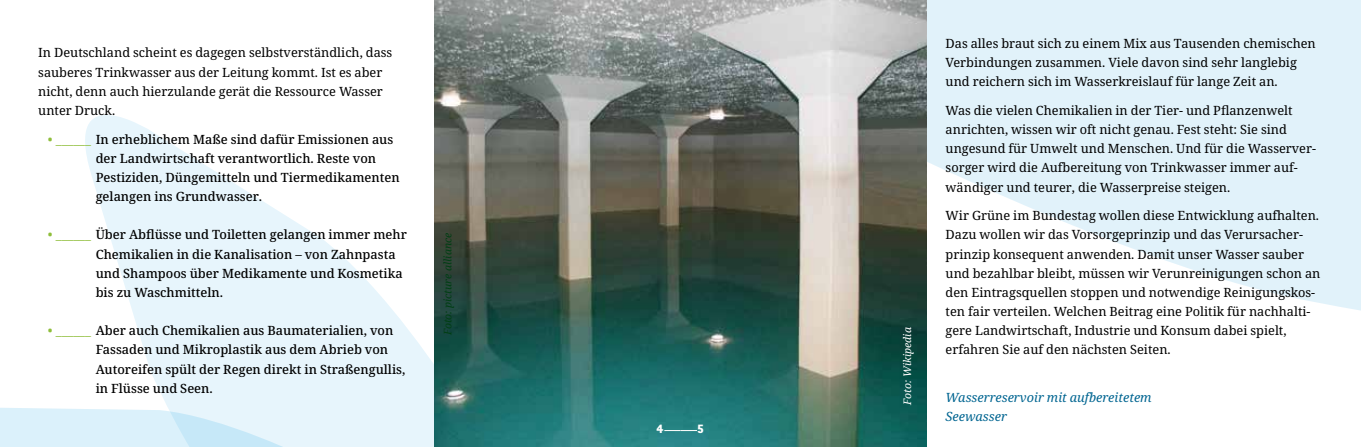
<style>
.page{position:relative;width:1361px;height:447px;background:#fff}
.page>*{position:absolute;margin:0;border:0;box-sizing:border-box;transform-origin:0 0}
.t1{font:12.75px/19.2px "Noto Serif";color:#000}
.t2{font:500 12.75px/19.2px "Noto Serif";color:#000}
.t3{font:italic 12.75px/19.2px "Noto Serif";color:#006591}
.t4{font:900 12.75px "Questa Sans";color:#fff}
.t5{font:italic 10.5px "Noto Serif";color:#003e13}
.t6{font:italic 10.5px "Noto Serif";color:#fff}
.s1{color:#8fbe3b}
</style>
<div class="page">
<svg style="left:926px;top:0;width:435px;height:331px;fill:#e1f2fa"></svg>
<svg style="left:85px;top:115px;width:349px;height:291px;fill:#e7f5fc"></svg>
<svg style="left:0;top:406px;width:434px;height:40px"></svg>
<img style="left:434px;top:0;width:492px;height:446px">
<svg style="left:664px;top:430px;width:33px;height:1px"></svg>
<p class="t1" style="left:38px;top:44px;width:356px">In Deutschland scheint es dagegen selbstverständlich, dass sauberes Trinkwasser aus der Leitung kommt. Ist es aber nicht, denn auch hierzulande gerät die Ressource Wasser unter Druck.</p>
<p class="t2" style="left:96px;top:130px;width:306px;text-indent:-48px"><span class="s1">• ______</span> In erheblichem Maße sind dafür Emissionen aus der Landwirtschaft verantwortlich. Reste von Pestiziden, Düngemitteln und Tiermedikamenten gelangen ins Grundwasser.</p>
<p class="t2" style="left:96px;top:225px;width:313px;text-indent:-48px"><span class="s1">• ______</span> Über Abflüsse und Toiletten gelangen immer mehr Chemikalien in die Kanalisation – von Zahnpasta und Shampoos über Medikamente und Kosmetika bis zu Waschmitteln.</p>
<p class="t2" style="left:96px;top:321px;width:311px;text-indent:-48px"><span class="s1">• ______</span> Aber auch Chemikalien aus Baumaterialien, von Fassaden und Mikroplastik aus dem Abrieb von Autoreifen spült der Regen direkt in Straßengullis, in Flüsse und Seen.</p>
<p class="t5" style="left:440px;top:335px;width:104px;rotate:-90deg">Foto: picture alliance</p>
<p class="t4" style="left:656px;top:418px;width:9px">4</p>
<p class="t4" style="left:697px;top:418px;width:8px">5</p>
<p class="t6" style="left:900px;top:404px;width:79px;rotate:-90deg">Foto: Wikipedia</p>
<p class="t1" style="left:945px;top:34px;width:372px">Das alles braut sich zu einem Mix aus Tausenden chemischen<br>Verbindungen zusammen. Viele davon sind sehr langlebig und reichern sich im Wasserkreislauf für lange Zeit an.</p>
<p class="t1" style="left:945px;top:101px;width:372px">Was die vielen Chemikalien in der Tier- und Pflanzenwelt anrichten, wissen wir oft nicht genau. Fest steht: Sie sind ungesund für Umwelt und Menschen. Und für die Wasserver&shy;sorger wird die Aufbereitung von Trinkwasser immer auf&shy;wändiger und teurer, die Wasserpreise steigen.</p>
<p class="t1" style="left:945px;top:206px;width:376px">Wir Grüne im Bundestag wollen diese Entwicklung aufhalten.<br>Dazu wollen wir das Vorsorgeprinzip und das Verursacher&shy;prinzip konsequent anwenden. Damit unser Wasser sauber und bezahlbar bleibt, müssen wir Verunreinigungen schon an den Eintragsquellen stoppen und notwendige Reinigungskos&shy;ten fair verteilen. Welchen Beitrag eine Politik für nachhalti&shy;gere Landwirtschaft, Industrie und Konsum dabei spielt, erfahren Sie auf den nächsten Seiten.</p>
<p class="t3" style="left:945px;top:388px;width:208px">Wasserreservoir mit aufbereitetem<br>Seewasser</p>
</div>
